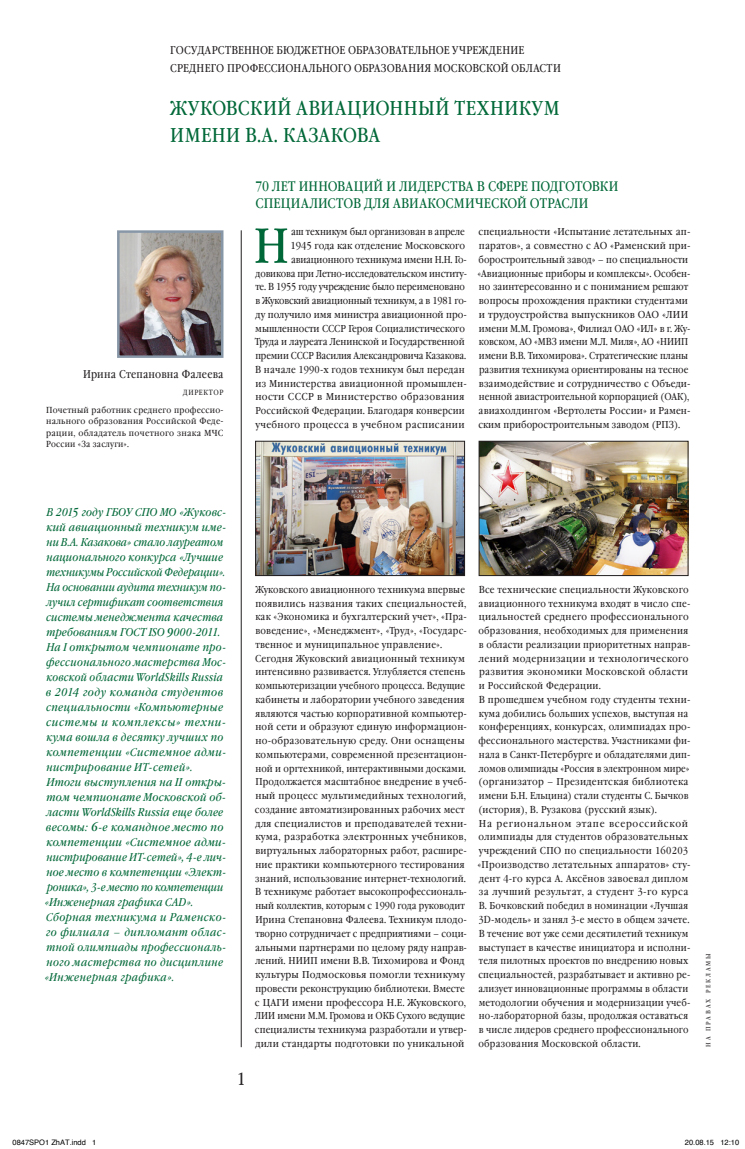
<style>
.page{position:relative;width:745px;height:1149px;background:#fff}
.page>*{position:absolute;margin:0;border:0;box-sizing:border-box;transform-origin:0 0}
.R-O8_Fonar{font:49.25px "Garamond Book Narrow C";color:#006838}
.R-O8_zagolovok{font:20px/27.5px "Garamond Book Narrow C";letter-spacing:.02em;color:#006838}
.t1{font:17.5px "Garamond Book Narrow C";color:#231f20}
.R-O8_podzag{font:13.75px/17.5px "Garamond Book Narrow C";letter-spacing:.01em;color:#006838}
.R-O8_vynos_Kursiv{font:italic 11.25px/15px "Garamond Book Narrow C";letter-spacing:.025em;color:#006838}
.R-O8_vynos_Kursiv-2{font:italic 11.25px/15px "Garamond Book Narrow C";letter-spacing:.025em;color:#006838;scale:1.05 1}
.R-O8_vynos_Kursiv-3{font:italic 11.25px/15px "Garamond Book Narrow C";letter-spacing:.025em;color:#006838;scale:1.04 1}
.R-O8_forma{font:11.25px/17.5px "Garamond Book Narrow C";letter-spacing:.015em;color:#231f20}
.R-O8_dir_FIO{font:11.25px "Garamond Book Narrow C";letter-spacing:.015em;color:#231f20}
.R-O8_Text{font:10px/13.8px "Garamond Book Narrow C";letter-spacing:.015em;color:#231f20}
.R-O8_Text-2{font:10px/13.8px "Garamond Book Narrow C";letter-spacing:.015em;color:#231f20;scale:1.04 1}
.R-O8_Text-3{font:10px/13.8px "Garamond Book Narrow C";letter-spacing:.015em;color:#231f20;scale:1.06 1}
.R-O8_Fonar-2{font:10px/13.8px "Garamond Book Narrow C";letter-spacing:-.01em;color:#231f20;text-align:right}
.R-O8_Text-4{font:10px/13.8px "Garamond Book Narrow C";letter-spacing:.015em;color:#231f20;scale:1.07 1}
.R-O8_dir_Bio{font:8.75px/11.2px "Garamond Book Narrow C";letter-spacing:.03em;color:#231f20;text-align:justify;scale:1.04 1}
.t2{font:7.5px "Helvetica";color:#000}
.R-O8_dir_Dolzhn{font:7.5px "Garamond Book Narrow C";letter-spacing:.09em;color:#231f20}
.R-O8_Text-5{font:6.25px "Garamond Book Narrow C";letter-spacing:.3em;color:#231f20}
</style>
<div class="page">
<img style="left:120px;top:233px;width:100px;height:122px">
<div style="left:117px;top:230px;width:106px;height:128px;border:2px solid #8897a8"></div>
<img style="left:257px;top:443px;width:205px;height:131px">
<div style="left:255px;top:441px;width:209px;height:135px;border:1px solid #231f20"></div>
<img style="left:480px;top:443px;width:205px;height:131px">
<div style="left:478px;top:441px;width:209px;height:135px;border:1px solid #231f20"></div>
<hr style="left:241px;top:230px;width:1px;height:817px;background:#231f20">
<p class="R-O8_forma" style="left:170px;top:42px;width:392px">ГОСУДАРСТВЕННОЕ БЮДЖЕТНОЕ ОБРАЗОВАТЕЛЬНОЕ УЧРЕЖДЕНИЕ<br>СРЕДНЕГО ПРОФЕССИОНАЛЬНОГО ОБРАЗОВАНИЯ МОСКОВСКОЙ ОБЛАСТИ</p>
<p class="R-O8_zagolovok" style="left:170px;top:95px;width:390px">ЖУКОВСКИЙ АВИАЦИОННЫЙ ТЕХНИКУМ<br>ИМЕНИ В.А. КАЗАКОВА</p>
<p class="R-O8_dir_FIO" style="left:83px;top:368px;width:142px">Ирина Степановна Фалеева</p>
<p class="R-O8_dir_Dolzhn" style="left:183px;top:388px;width:42px">ДИРЕКТОР</p>
<p class="R-O8_dir_Bio" style="left:46px;top:405px;width:172px">Почетный работник среднего профессио&shy;нального образования Российской Феде&shy;рации, обладатель почетного знака МЧС России «За заслуги».</p>
<p class="R-O8_podzag" style="left:255px;top:178px;width:364px">70 ЛЕТ ИННОВАЦИЙ И ЛИДЕРСТВА В СФЕРЕ ПОДГОТОВКИ<br>СПЕЦИАЛИСТОВ ДЛЯ АВИАКОСМИЧЕСКОЙ ОТРАСЛИ</p>
<p class="R-O8_Fonar-2" style="left:255px;top:225px;width:213px">аш техникум был организован в апреле<br>1945 года как отделение Московского авиационного техникума имени Н.Н. Го&shy;довикова при Летно-исследовательском институ&shy;те. В 1955 году учреждение было переименовано в Жуковский авиационный техникум, а в 1981 го&shy;ду получило имя министра авиационной про&shy;мышленности СССР Героя Социалистического Труда и лауреата Ленинской и Государственной премии СССР Василия Александровича Казакова.</p>
<p class="R-O8_Text" style="left:255px;top:363px;width:213px">В начале 1990-х годов техникум был передан из Министерства авиационной промышлен&shy;ности СССР в Министерство образования Российской Федерации. Благодаря конверсии учебного процесса в учебном расписании</p>
<p class="R-O8_Fonar" style="left:253px;top:218px;width:37px">Н</p>
<p class="R-O8_Text-3" style="left:477px;top:225px;width:202px">специальности «Испытание летательных ап&shy;паратов», а совместно с АО «Раменский при&shy;боростроительный завод» – по специальности «Авиационные приборы и комплексы». Особен&shy;но заинтересованно и с пониманием решают вопросы прохождения практики студентами и трудоустройства выпускников ОАО «ЛИИ имени М.М. Громова», Филиал ОАО «ИЛ» в г. Жу&shy;ковском, АО «МВЗ имени М.Л. Миля», АО «НИИП имени В.В. Тихомирова». Стратегические планы развития техникума ориентированы на тесное взаимодействие и сотрудничество с Объеди&shy;ненной авиастроительной корпорацией (ОАК), авиахолдингом «Вертолеты России» и Рамен&shy;ским приборостроительным заводом (РПЗ).</p>
<p class="R-O8_vynos_Kursiv" style="left:46px;top:505px;width:181px">В 2015 году ГБОУ СПО МО «Жуковс&shy;кий авиационный техникум име&shy;ни В.А. Казакова» стало лауреатом национального конкурса «Лучшие техникумы Российской Федерации».</p>
<p class="R-O8_vynos_Kursiv" style="left:46px;top:580px;width:181px">На основании аудита техникум по&shy;лучил сертификат соответствия системы менеджмента качества требованиям ГОСТ ISO 9000-2011.</p>
<p class="R-O8_vynos_Kursiv" style="left:46px;top:640px;width:182px">На I открытом чемпионате про&shy;фессионального мастерства Мос&shy;ковской области WorldSkills Russia в 2014 году команда студентов специальности «Компьютерные системы и комплексы» техни&shy;кума вошла в десятку лучших по компетенции «Системное адми&shy;нистрирование ИТ-сетей».</p>
<p class="R-O8_vynos_Kursiv-2" style="left:45px;top:775px;width:174px">Итоги выступления на II откры&shy;том чемпионате Московской об&shy;ласти WorldSkills Russia еще более весомы: 6-е командное место по компетенции «Системное адми&shy;нистрирование ИТ-сетей», 4-е лич&shy;ное место в компетенции «Элект&shy;роника», 3-е место по компетенции «Инженерная графика CAD».</p>
<p class="R-O8_vynos_Kursiv-3" style="left:45px;top:910px;width:176px">Сборная техникума и Раменско&shy;го филиала – дипломант облас&shy;тной олимпиады профессиональ&shy;ного мастерства по дисциплине «Инженерная графика».</p>
<p class="t1" style="left:236px;top:1069px;width:10px">1</p>
<p class="R-O8_Text" style="left:255px;top:583px;width:213px">Жуковского авиационного техникума впервые появились названия таких специальностей, как «Экономика и бухгалтерский учет», «Пра&shy;воведение», «Менеджмент», «Труд», «Государс&shy;твенное и муниципальное управление».</p>
<p class="R-O8_Text-2" style="left:255px;top:652px;width:205px">Сегодня Жуковский авиационный техникум интенсивно развивается. Углубляется степень компьютеризации учебного процесса. Ведущие кабинеты и лаборатории учебного заведения являются частью корпоративной компьютер&shy;ной сети и образуют единую информацион&shy;но-образовательную среду. Они оснащены компьютерами, современной презентацион&shy;ной и оргтехникой, интерактивными досками.<br>Продолжается масштабное внедрение в учеб&shy;ный процесс мультимедийных технологий, создание автоматизированных рабочих мест для специалистов и преподавателей техни&shy;кума, разработка электронных учебников, виртуальных лабораторных работ, расшире&shy;ние практики компьютерного тестирования знаний, использование интернет-технологий.</p>
<p class="R-O8_Text" style="left:255px;top:885px;width:213px">В техникуме работает высокопрофессиональ&shy;ный коллектив, которым с 1990 года руководит Ирина Степановна Фалеева. Техникум плодо&shy;творно сотрудничает с предприятиями – соци&shy;альными партнерами по целому ряду направ&shy;лений. НИИП имени В.В. Тихомирова и Фонд культуры Подмосковья помогли техникуму провести реконструкцию библиотеки. Вместе с ЦАГИ имени профессора Н.Е. Жуковского, ЛИИ имени М.М. Громова и ОКБ Сухого ведущие специалисты техникума разработали и утвер&shy;дили стандарты подготовки по уникальной</p>
<p class="R-O8_Text" style="left:478px;top:583px;width:213px">Все технические специальности Жуковского авиационного техникума входят в число спе&shy;циальностей среднего профессионального образования, необходимых для применения в области реализации приоритетных направ&shy;лений модернизации и технологического развития экономики Московской области и Российской Федерации.</p>
<p class="R-O8_Text-2" style="left:478px;top:693px;width:205px">В прошедшем учебном году студенты техни&shy;кума добились больших успехов, выступая на конференциях, конкурсах, олимпиадах про&shy;фессионального мастерства. Участниками фи&shy;нала в Санкт-Петербурге и обладателями дип&shy;ломов олимпиады «Россия в электронном мире» (организатор – Президентская библиотека имени Б.Н. Ельцина) стали студенты С. Бычков (история), В. Рузакова (русский язык).</p>
<p class="R-O8_Text-4" style="left:477px;top:817px;width:200px">На региональном этапе всероссийской олимпиады для студентов образовательных учреждений СПО по специальности 160203 «Производство летательных аппаратов» сту&shy;дент 4-го курса А. Аксёнов завоевал диплом за лучший результат, а студент 3-го курса В. Бочковский победил в номинации «Лучшая 3D-модель» и занял 3-е место в общем зачете.</p>
<p class="R-O8_Text" style="left:478px;top:927px;width:213px">В течение вот уже семи десятилетий техникум выступает в качестве инициатора и исполни&shy;теля пилотных проектов по внедрению новых специальностей, разрабатывает и активно ре&shy;ализует инновационные программы в области методологии обучения и модернизации учеб&shy;но-лабораторной базы, продолжая оставаться в числе лидеров среднего профессионального образования Московской области.</p>
<p class="R-O8_Text-5" style="left:704px;top:1047px;width:95px;rotate:-90deg">НА ПРАВАХ РЕКЛАМЫ</p>
<p class="t2" style="left:12px;top:1137px;width:85px">0847SPO1 ZhAT.indd 1</p>
<p class="t2" style="left:684px;top:1137px;width:56px">20.08.15 12:10</p>
</div>
